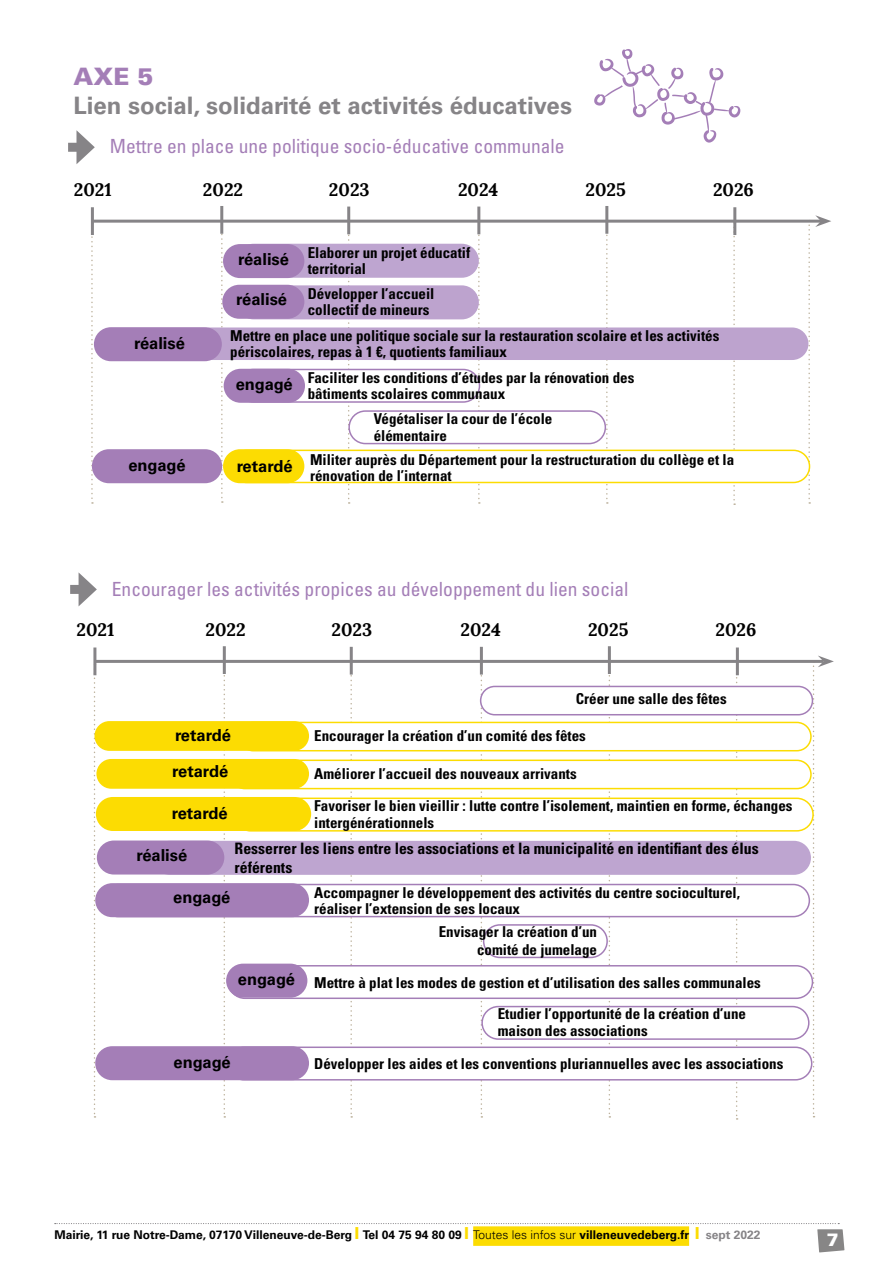
<style>
.page{position:relative;width:893px;height:1263px;background:#fff}
.page>*{position:absolute;margin:0;border:0;box-sizing:border-box;transform-origin:0 0}
.t1{font:700 24px "Univers LT Std";color:#868487}
.t2{font:900 24px "Univers LT Std";color:#a47eb7}
.t3{font:condensed 19.5px "Univers LT Std";color:#a47eb7}
.t4{font:700 18px "Lora";color:#000}
.t5{font:900 18px "Univers LT Std";color:#fff}
.t6{font:700 16.5px "Univers LT Std";color:#000}
.t7{font:700 condensed 15.75px/18.9px "Univers LT Std";color:#000}
.t8{font:700 condensed 15px/16.5px "Univers LT Std";color:#000}
.t9{font:700 12px "Univers LT Std";color:#000}
.s1{font-size:16.5px;color:#fcdc02}
.s2{font-weight:300}
.s3{color:#868487}
</style>
<div class="page">
<svg style="left:55px;top:1223px;width:789px;height:29px"></svg>
<svg style="left:91px;top:236px;width:2px;height:268px"></svg>
<svg style="left:348px;top:234px;width:2px;height:270px"></svg>
<svg style="left:478px;top:234px;width:2px;height:270px"></svg>
<svg style="left:733px;top:236px;width:2px;height:269px"></svg>
<svg style="left:606px;top:234px;width:2px;height:270px"></svg>
<svg style="left:221px;top:234px;width:2px;height:269px"></svg>
<svg style="left:94px;top:675px;width:1px;height:443px"></svg>
<svg style="left:350px;top:675px;width:2px;height:443px"></svg>
<svg style="left:481px;top:675px;width:1px;height:443px"></svg>
<svg style="left:224px;top:675px;width:1px;height:443px"></svg>
<svg style="left:736px;top:675px;width:2px;height:445px"></svg>
<svg style="left:609px;top:675px;width:1px;height:443px"></svg>
<div style="left:473px;top:1226px;width:216px;height:20px;background:#fcdc02"></div>
<svg style="left:594px;top:49px;width:146px;height:94px"></svg>
<div style="left:237px;top:244px;width:242px;height:34px;background:#bea5d0;border-radius:17px"></div>
<div style="left:68px;top:143px;width:16px;height:9px;background:#868487"></div>
<svg style="left:76px;top:130px;width:19px;height:34px"></svg>
<div style="left:237px;top:285px;width:242px;height:34px;background:#bda3ce;border-radius:17px"></div>
<div style="left:194px;top:327px;width:614px;height:33px;background:#bda3ce;border-radius:16px"></div>
<div style="left:94px;top:327px;width:128px;height:34px;background:#a47eb7;border-radius:17px"></div>
<div style="left:223px;top:244px;width:81px;height:34px;background:#a47eb7;border-radius:17px"></div>
<div style="left:222px;top:285px;width:82px;height:34px;background:#a47eb7;border-radius:17px"></div>
<div style="left:349px;top:411px;width:256px;height:33px;background:#fff;border-radius:16px"></div>
<div style="left:348px;top:410px;width:258px;height:34px;border:2px solid #a47eb7;border-radius:16px"></div>
<div style="left:231px;top:450px;width:578px;height:32px;background:#fff;border-radius:16px"></div>
<div style="left:230px;top:450px;width:580px;height:33px;border:2px solid #fcdc02;border-radius:16px"></div>
<div style="left:92px;top:449px;width:130px;height:34px;background:#a47eb7;border-radius:17px"></div>
<hr style="left:91px;top:207px;width:3px;height:28px;background:#868487">
<hr style="left:93px;top:220px;width:728px;height:3px;background:#868487">
<svg style="left:808px;top:215px;width:23px;height:289px"></svg>
<hr style="left:220px;top:206px;width:3px;height:28px;background:#868487">
<hr style="left:347px;top:207px;width:3px;height:27px;background:#868487">
<hr style="left:477px;top:207px;width:3px;height:27px;background:#868487">
<hr style="left:605px;top:206px;width:3px;height:28px;background:#868487">
<hr style="left:733px;top:207px;width:3px;height:28px;background:#868487">
<div style="left:237px;top:369px;width:242px;height:33px;background:#fff;border-radius:16px"></div>
<div style="left:237px;top:369px;width:243px;height:34px;border:2px solid #a47eb7;border-radius:16px"></div>
<div style="left:224px;top:369px;width:81px;height:34px;background:#a47eb7;border-radius:17px"></div>
<div style="left:223px;top:449px;width:81px;height:34px;background:#fcdc02;border-radius:17px"></div>
<div style="left:481px;top:686px;width:331px;height:29px;background:#fff;border-radius:14px"></div>
<div style="left:480px;top:686px;width:333px;height:29px;border:2px solid #a47eb7;border-radius:14px"></div>
<div style="left:239px;top:722px;width:572px;height:29px;background:#fff;border-radius:14px"></div>
<div style="left:238px;top:722px;width:574px;height:29px;border:2px solid #fcdc02;border-radius:14px"></div>
<div style="left:94px;top:721px;width:215px;height:30px;background:#fcdc02;border-radius:15px"></div>
<div style="left:70px;top:585px;width:16px;height:9px;background:#868487"></div>
<svg style="left:79px;top:573px;width:18px;height:33px"></svg>
<div style="left:231px;top:760px;width:580px;height:28px;background:#fff;border-radius:14px"></div>
<div style="left:230px;top:759px;width:582px;height:30px;border:2px solid #fcdc02;border-radius:14px"></div>
<div style="left:96px;top:759px;width:213px;height:30px;background:#fcdc02;border-radius:15px"></div>
<div style="left:234px;top:798px;width:579px;height:33px;background:#fff;border-radius:16px"></div>
<div style="left:234px;top:797px;width:580px;height:34px;border:2px solid #fcdc02;border-radius:16px"></div>
<div style="left:96px;top:797px;width:215px;height:34px;background:#fcdc02;border-radius:17px"></div>
<div style="left:153px;top:841px;width:658px;height:34px;background:#bea5d0;border-radius:17px"></div>
<div style="left:97px;top:840px;width:127px;height:34px;background:#a47eb7;border-radius:17px"></div>
<div style="left:102px;top:884px;width:707px;height:32px;background:#fff;border-radius:16px"></div>
<div style="left:102px;top:884px;width:708px;height:33px;border:2px solid #a47eb7;border-radius:16px"></div>
<div style="left:229px;top:966px;width:583px;height:32px;background:#fff;border-radius:16px"></div>
<div style="left:228px;top:965px;width:585px;height:34px;border:2px solid #a47eb7;border-radius:16px"></div>
<div style="left:95px;top:883px;width:214px;height:34px;background:#a47eb7;border-radius:17px"></div>
<div style="left:483px;top:924px;width:125px;height:34px;border:2px solid #a47eb7;border-radius:16px"></div>
<div style="left:226px;top:964px;width:81px;height:34px;background:#a47eb7;border-radius:17px"></div>
<div style="left:482px;top:1006px;width:327px;height:33px;background:#fff;border-radius:16px"></div>
<div style="left:481px;top:1006px;width:328px;height:34px;border:2px solid #a47eb7;border-radius:16px"></div>
<div style="left:228px;top:1047px;width:584px;height:33px;background:#fff;border-radius:16px"></div>
<div style="left:227px;top:1046px;width:585px;height:34px;border:2px solid #a47eb7;border-radius:16px"></div>
<div style="left:95px;top:1046px;width:214px;height:34px;background:#a47eb7;border-radius:17px"></div>
<hr style="left:93px;top:647px;width:3px;height:28px;background:#868487">
<hr style="left:95px;top:660px;width:728px;height:3px;background:#868487">
<svg style="left:813px;top:655px;width:21px;height:462px"></svg>
<hr style="left:223px;top:646px;width:3px;height:28px;background:#868487">
<hr style="left:350px;top:647px;width:3px;height:28px;background:#868487">
<hr style="left:480px;top:647px;width:3px;height:28px;background:#868487">
<hr style="left:608px;top:646px;width:3px;height:28px;background:#868487">
<hr style="left:736px;top:647px;width:3px;height:28px;background:#868487">
<h1 class="t2" style="left:73px;top:62px;width:81px">AXE 5</h1>
<h1 class="t1" style="left:73px;top:92px;width:500px">Lien social, solidarité et activités éducatives</h1>
<h2 class="t3" style="left:110px;top:134px;width:456px">Mettre en place une politique socio-éducative communale</h2>
<p class="t4" style="left:74px;top:178px;width:39px">2021</p>
<p class="t4" style="left:203px;top:178px;width:42px">2022</p>
<p class="t4" style="left:329px;top:178px;width:42px">2023</p>
<p class="t4" style="left:458px;top:178px;width:42px">2024</p>
<p class="t4" style="left:585px;top:178px;width:42px">2025</p>
<p class="t4" style="left:713px;top:178px;width:42px">2026</p>
<p class="t6" style="left:238px;top:249px;width:52px">réalisé</p>
<p class="t6" style="left:236px;top:290px;width:52px">réalisé</p>
<p class="t8" style="left:308px;top:244px;width:164px">Elaborer un projet éducatif territorial</p>
<p class="t8" style="left:308px;top:285px;width:128px">Développer l’accueil collectif de mineurs</p>
<p class="t6" style="left:134px;top:334px;width:52px">réalisé</p>
<p class="t8" style="left:230px;top:327px;width:491px">Mettre en place une politique sociale sur la restauration scolaire et les activités périscolaires, repas à 1 €, quotients familiaux</p>
<p class="t6" style="left:236px;top:374px;width:59px">engagé</p>
<p class="t8" style="left:308px;top:369px;width:328px">Faciliter les conditions d’études par la rénovation des bâtiments scolaires communaux</p>
<p class="t8" style="left:374px;top:411px;width:180px">Végétaliser la cour de l’école élémentaire</p>
<p class="t6" style="left:128px;top:456px;width:59px">engagé</p>
<p class="t8" style="left:310px;top:451px;width:426px">Militer auprès du Département pour la restructuration du collège et la rénovation de l’internat</p>
<p class="t6" style="left:237px;top:457px;width:58px">retardé</p>
<h2 class="t3" style="left:112px;top:576px;width:518px">Encourager les activités propices au développement du lien social</h2>
<p class="t4" style="left:76px;top:618px;width:39px">2021</p>
<p class="t4" style="left:205px;top:618px;width:42px">2022</p>
<p class="t4" style="left:331px;top:618px;width:42px">2023</p>
<p class="t4" style="left:460px;top:618px;width:42px">2024</p>
<p class="t4" style="left:588px;top:618px;width:42px">2025</p>
<p class="t4" style="left:715px;top:618px;width:42px">2026</p>
<p class="t6" style="left:175px;top:726px;width:58px">retardé</p>
<p class="t8" style="left:576px;top:690px;width:152px">Créer une salle des fêtes</p>
<p class="t8" style="left:314px;top:727px;width:273px">Encourager la création d’un comité des fêtes</p>
<p class="t6" style="left:172px;top:761px;width:58px">retardé</p>
<p class="t8" style="left:314px;top:765px;width:264px">Améliorer l’accueil des nouveaux arrivants</p>
<p class="t6" style="left:172px;top:803px;width:58px">retardé</p>
<p class="t8" style="left:314px;top:797px;width:480px">Favoriser le bien vieillir : lutte contre l’isolement, maintien en forme, échanges intergénérationnels</p>
<p class="t6" style="left:136px;top:846px;width:52px">réalisé</p>
<p class="t7" style="left:235px;top:839px;width:526px">Resserrer les liens entre les associations et la municipalité en identifiant des élus référents</p>
<p class="t6" style="left:173px;top:887px;width:59px">engagé</p>
<p class="t8" style="left:314px;top:884px;width:427px">Accompagner le développement des activités du centre socioculturel, réaliser l’extension de ses locaux</p>
<p class="t8" style="left:439px;top:923px;width:160px;line-height:18px;text-align:right">Envisager la création d’un comité de jumelage</p>
<p class="t8" style="left:498px;top:966px;width:265px;line-height:31.7px;text-indent:-260px"><sup>engagé</sup> Mettre à plat les modes de gestion et d’utilisation des salles communales<br>Etudier l’opportunité de la création d’une</p>
<p class="t8" style="left:498px;top:1022px;width:151px">maison des associations</p>
<p class="t6" style="left:174px;top:1053px;width:59px">engagé</p>
<p class="t8" style="left:314px;top:1055px;width:471px">Développer les aides et les conventions pluriannuelles avec les associations</p>
<p class="t9" style="left:54px;top:1228px;width:708px">Mairie, 11 rue Notre-Dame, 07170 Villeneuve-de-Berg <span class="s1">I</span> Tel 04 75 94 80 09 <span class="s1">I</span> <span class="s2">Toutes les infos sur</span> villeneuvedeberg.fr <span class="s1">I</span> <span class="s3">sept 2022</span></p>
<p class="t5" style="left:827px;top:1229px;width:14px">7</p>
</div>
